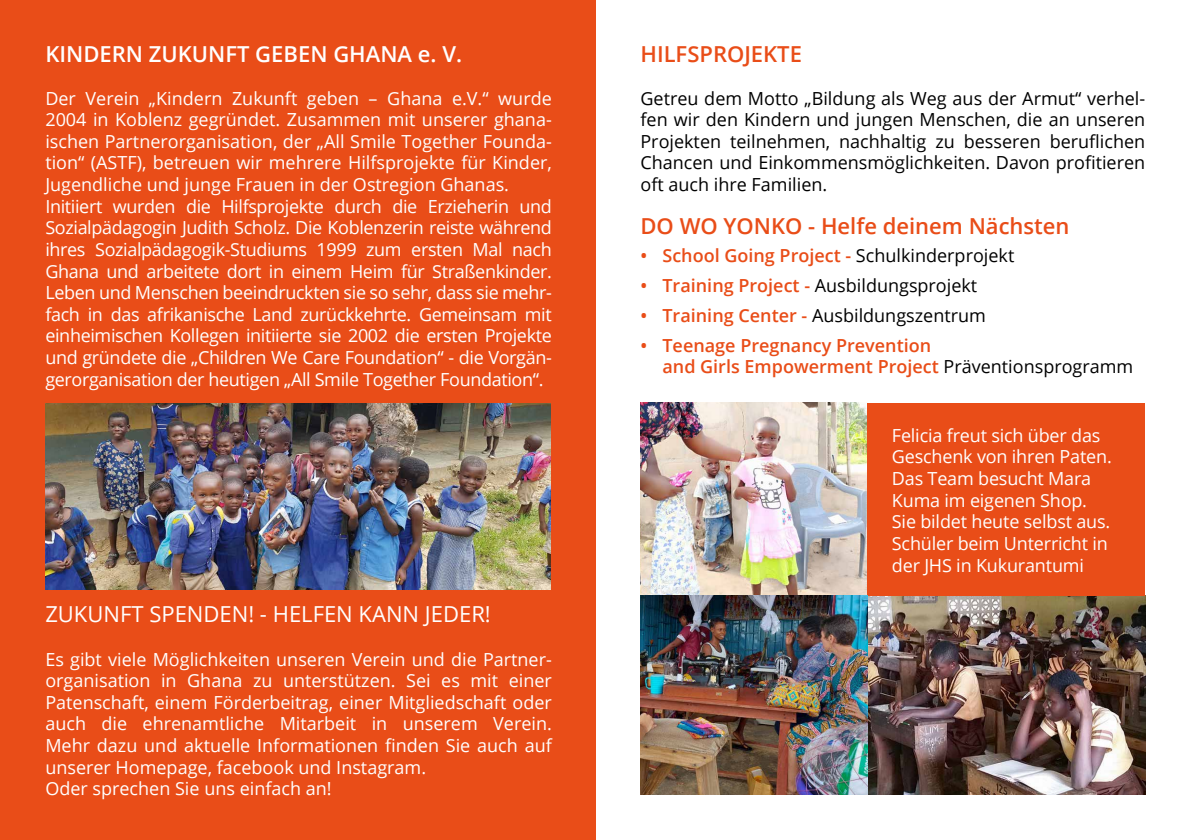
<style>
.page{position:relative;width:1191px;height:840px;background:#fff}
.page>*{position:absolute;margin:0;border:0;box-sizing:border-box;transform-origin:0 0}
.t1{font:600 22px "Open Sans";color:#e94d18}
.t2{font:22px "Open Sans";color:#fff}
.t3{font:600 22px "Open Sans";color:#fff}
.t4{font:18px/21.6px "Open Sans";letter-spacing:-.01em;color:#fff}
.t5{font:18px/21.6px "Open Sans";color:#000;text-align:justify}
.t6{font:600 18px/21.6px "Open Sans";color:#e94d18}
.s1{font-weight:400;color:#000}
.s2{font-weight:600;color:#e94d18}
</style>
<div class="page">
<div style="left:0;top:0;width:595px;height:839px;background:#e94d18"></div>
<img style="left:45px;top:403px;width:505px;height:185px">
<img style="left:867px;top:595px;width:278px;height:199px">
<img style="left:640px;top:403px;width:227px;height:391px">
<div style="left:867px;top:403px;width:278px;height:192px;background:#e94d18"></div>
<p class="t3" style="left:45px;top:39px;width:418px">KINDERN ZUKUNFT GEBEN GHANA e. V.</p>
<p class="t4" style="left:45px;top:87px;width:508px">Der Verein „Kindern Zukunft geben – Ghana e.V.“ wurde 2004 in Koblenz gegründet. Zusammen mit unserer ghana&shy;ischen Partnerorganisation, der „All Smile Together Founda&shy;tion“ (ASTF), betreuen wir mehrere Hilfsprojekte für Kinder, Jugendliche und junge Frauen in der Ostregion Ghanas.<br>Initiiert wurden die Hilfsprojekte durch die Erzieherin und Sozialpädagogin Judith Scholz. Die Koblenzerin reiste während ihres Sozialpädagogik-Studiums 1999 zum ersten Mal nach Ghana und arbeitete dort in einem Heim für Straßenkinder.<br>Leben und Menschen beeindruckten sie so sehr, dass sie mehr&shy;fach in das afrikanische Land zurückkehrte. Gemeinsam mit einheimischen Kollegen initiierte sie 2002 die ersten Projekte und gründete die „Children We Care Foundation“ - die Vorgän&shy;gerorganisation der heutigen „All Smile Together Foundation“.</p>
<p class="t2" style="left:45px;top:599px;width:447px">ZUKUNFT SPENDEN! - HELFEN KANN JEDER!</p>
<p class="t4" style="left:45px;top:647px;width:508px">Es gibt viele Möglichkeiten unseren Verein und die Partner&shy;organisation in Ghana zu unterstützen. Sei es mit einer Patenschaft, einem Förderbeitrag, einer Mitgliedschaft oder auch die ehrenamtliche Mitarbeit in unserem Verein.<br>Mehr dazu und aktuelle Informationen finden Sie auch auf unserer Homepage, facebook und Instagram.<br>Oder sprechen Sie uns einfach an!</p>
<p class="t1" style="left:640px;top:39px;width:163px">HILFSPROJEKTE</p>
<p class="t5" style="left:640px;top:87px;width:506px">Getreu dem Motto „Bildung als Weg aus der Armut“ verhel&shy;fen wir den Kindern und jungen Menschen, die an unseren Projekten teilnehmen, nachhaltig zu besseren beruflichen Chancen und Einkommensmöglichkeiten. Davon profitieren oft auch ihre Familien.</p>
<p class="t1" style="left:640px;top:210px;width:430px">DO WO YONKO - Helfe deinem Nächsten</p>
<p class="t6" style="left:640px;top:244px;width:375px">• School Going Project - <span class="s1">Schulkinderprojekt</span></p>
<p class="t5" style="left:640px;top:273px;width:338px"><span class="s2">• Training Project -</span> Ausbildungsprojekt</p>
<p class="t5" style="left:640px;top:304px;width:347px"><span class="s2">• Training Center -</span> Ausbildungszentrum</p>
<p class="t6" style="left:662px;top:334px;width:472px;text-indent:-22px">• Teenage Pregnancy Prevention<br>and Girls Empowerment Project <span class="s1">Präventionsprogramm</span></p>
<p class="t4" style="left:892px;top:424px;width:221px">Felicia freut sich über das<br>Geschenk von ihren Paten.<br>Das Team besucht Mara<br>Kuma im eigenen Shop.<br>Sie bildet heute selbst aus.<br>Schüler beim Unterricht in der JHS in Kukurantumi</p>
</div>
